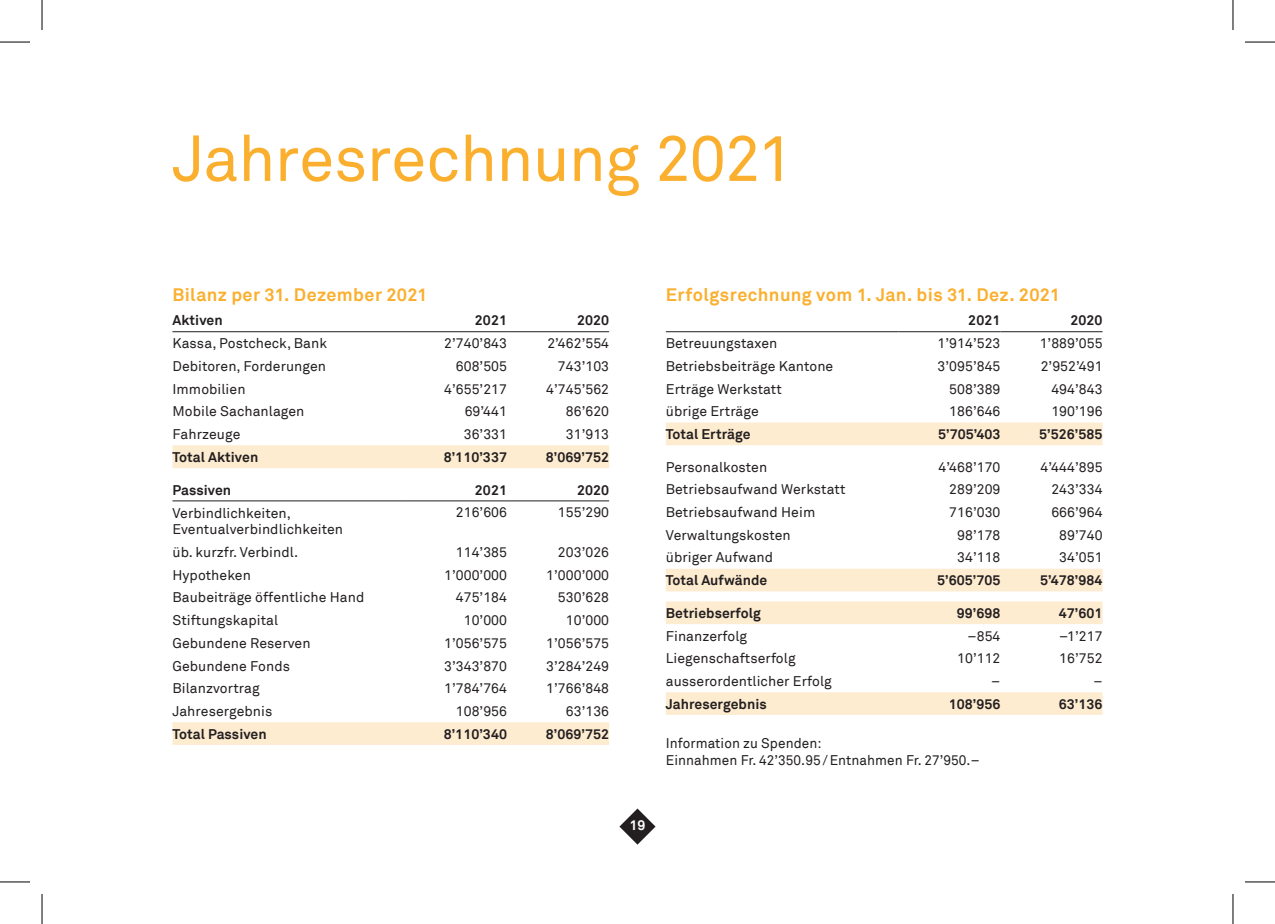
<style>
.page{position:relative;width:1275px;height:924px;background:#fff}
.page>*{position:absolute;margin:0;border:0;box-sizing:border-box;transform-origin:0 0}
.t1{font:64px "Akkurat";letter-spacing:-.015em;color:#fbaf2e}
.t2{font:700 18px "Akkurat";letter-spacing:.025em;color:#fbaf2e}
.t3{font:14px/16.8px "Akkurat";letter-spacing:.005em;color:#231f20}
.t4{font:700 14px "Akkurat";letter-spacing:.005em;color:#231f20}
.t5{font:700 14px "Akkurat";color:#fff}
</style>
<div class="page">
<div style="left:172px;top:445px;width:437px;height:23px;background:#feecd1"></div>
<hr style="left:172px;top:331px;width:233px;height:1px;background:#231f20">
<hr style="left:405px;top:331px;width:102px;height:1px;background:#231f20">
<hr style="left:507px;top:331px;width:102px;height:1px;background:#231f20">
<div style="left:172px;top:722px;width:437px;height:22px;background:#feecd1"></div>
<hr style="left:172px;top:500px;width:233px;height:1px;background:#231f20">
<hr style="left:405px;top:500px;width:102px;height:1px;background:#231f20">
<hr style="left:507px;top:500px;width:102px;height:1px;background:#231f20">
<div style="left:666px;top:422px;width:436px;height:23px;background:#feecd1"></div>
<hr style="left:666px;top:331px;width:232px;height:1px;background:#231f20">
<hr style="left:898px;top:331px;width:102px;height:1px;background:#231f20">
<hr style="left:1000px;top:331px;width:102px;height:1px;background:#231f20">
<div style="left:666px;top:568px;width:436px;height:23px;background:#feecd1"></div>
<svg style="left:666px;top:601px;width:436px;height:113px"></svg>
<svg style="left:619px;top:808px;width:36px;height:36px"></svg>
<hr style="left:0;top:42px;width:30px;height:1px;background:#000">
<hr style="left:1245px;top:42px;width:30px;height:1px;background:#000">
<hr style="left:0;top:881px;width:30px;height:1px;background:#000">
<hr style="left:1245px;top:881px;width:30px;height:1px;background:#000">
<hr style="left:42px;top:0;width:1px;height:30px;background:#000">
<hr style="left:42px;top:893px;width:1px;height:30px;background:#000">
<hr style="left:1232px;top:0;width:1px;height:30px;background:#000">
<hr style="left:1232px;top:893px;width:1px;height:30px;background:#000">
<h1 class="t1" style="left:172px;top:121px;width:622px">Jahresrechnung 2021</h1>
<p class="t2" style="left:172px;top:283px;width:257px">Bilanz per 31. Dezember 2021</p>
<p class="t4" style="left:172px;top:311px;width:52px">Aktiven</p>
<p class="t4" style="left:475px;top:311px;width:34px">2021</p>
<p class="t4" style="left:577px;top:311px;width:34px">2020</p>
<p class="t3" style="left:172px;top:335px;width:156px">Kassa, Postcheck, Bank</p>
<p class="t3" style="left:444px;top:335px;width:64px">2’740’843</p>
<p class="t3" style="left:547px;top:335px;width:63px">2’462’554</p>
<p class="t3" style="left:172px;top:358px;width:155px">Debitoren, Forderungen</p>
<p class="t3" style="left:456px;top:358px;width:53px">608’505</p>
<p class="t3" style="left:558px;top:358px;width:53px">743’103</p>
<p class="t3" style="left:172px;top:380px;width:75px">Immobilien</p>
<p class="t3" style="left:444px;top:380px;width:64px">4’655’217</p>
<p class="t3" style="left:546px;top:380px;width:64px">4’745’562</p>
<p class="t3" style="left:172px;top:403px;width:134px">Mobile Sachanlagen</p>
<p class="t3" style="left:465px;top:403px;width:44px">69’441</p>
<p class="t3" style="left:566px;top:403px;width:45px">86’620</p>
<p class="t3" style="left:172px;top:426px;width:69px">Fahrzeuge</p>
<p class="t3" style="left:464px;top:426px;width:45px">36’331</p>
<p class="t3" style="left:566px;top:426px;width:45px">31’913</p>
<p class="t4" style="left:172px;top:448px;width:87px">Total Aktiven</p>
<p class="t4" style="left:444px;top:448px;width:65px">8’110’337</p>
<p class="t4" style="left:546px;top:448px;width:65px">8’069’752</p>
<p class="t4" style="left:172px;top:480px;width:60px">Passiven</p>
<p class="t4" style="left:475px;top:480px;width:34px">2021</p>
<p class="t4" style="left:577px;top:480px;width:34px">2020</p>
<p class="t3" style="left:172px;top:504px;width:172px">Verbindlichkeiten,<br>Eventualverbindlichkeiten</p>
<p class="t3" style="left:456px;top:503px;width:53px">216’606</p>
<p class="t3" style="left:558px;top:503px;width:53px">155’290</p>
<p class="t3" style="left:172px;top:544px;width:127px">üb. kurzfr. Verbindl.</p>
<p class="t3" style="left:456px;top:544px;width:53px">114’385</p>
<p class="t3" style="left:558px;top:544px;width:53px">203’026</p>
<p class="t3" style="left:172px;top:566px;width:80px">Hypotheken</p>
<p class="t3" style="left:444px;top:566px;width:64px">1’000’000</p>
<p class="t3" style="left:546px;top:566px;width:64px">1’000’000</p>
<p class="t3" style="left:172px;top:589px;width:193px">Baubeiträge öffentliche Hand</p>
<p class="t3" style="left:456px;top:589px;width:53px">475’184</p>
<p class="t3" style="left:558px;top:589px;width:53px">530’628</p>
<p class="t3" style="left:172px;top:612px;width:107px">Stiftungskapital</p>
<p class="t3" style="left:464px;top:612px;width:45px">10’000</p>
<p class="t3" style="left:566px;top:612px;width:45px">10’000</p>
<p class="t3" style="left:172px;top:634px;width:140px">Gebundene Reserven</p>
<p class="t3" style="left:444px;top:634px;width:64px">1’056’575</p>
<p class="t3" style="left:546px;top:634px;width:64px">1’056’575</p>
<p class="t3" style="left:172px;top:657px;width:119px">Gebundene Fonds</p>
<p class="t3" style="left:444px;top:657px;width:64px">3’343’870</p>
<p class="t3" style="left:546px;top:657px;width:64px">3’284’249</p>
<p class="t3" style="left:172px;top:680px;width:89px">Bilanzvortrag</p>
<p class="t3" style="left:444px;top:680px;width:64px">1’784’764</p>
<p class="t3" style="left:546px;top:680px;width:64px">1’766’848</p>
<p class="t3" style="left:172px;top:702px;width:101px">Jahresergebnis</p>
<p class="t3" style="left:456px;top:702px;width:53px">108’956</p>
<p class="t3" style="left:566px;top:702px;width:45px">63’136</p>
<p class="t4" style="left:172px;top:724px;width:96px">Total Passiven</p>
<p class="t4" style="left:444px;top:724px;width:65px">8’110’340</p>
<p class="t4" style="left:546px;top:724px;width:65px">8’069’752</p>
<p class="t2" style="left:666px;top:283px;width:396px">Erfolgsrechnung vom 1. Jan. bis 31. Dez. 2021</p>
<p class="t4" style="left:968px;top:311px;width:34px">2021</p>
<p class="t4" style="left:1070px;top:311px;width:34px">2020</p>
<p class="t3" style="left:666px;top:335px;width:113px">Betreuungstaxen</p>
<p class="t3" style="left:937px;top:335px;width:64px">1’914’523</p>
<p class="t3" style="left:1039px;top:335px;width:64px">1’889’055</p>
<p class="t3" style="left:666px;top:358px;width:169px">Betriebsbeiträge Kantone</p>
<p class="t3" style="left:937px;top:358px;width:64px">3’095’845</p>
<p class="t3" style="left:1040px;top:358px;width:63px">2’952’491</p>
<p class="t3" style="left:666px;top:380px;width:117px">Erträge Werkstatt</p>
<p class="t3" style="left:949px;top:380px;width:53px">508’389</p>
<p class="t3" style="left:1051px;top:380px;width:53px">494’843</p>
<p class="t3" style="left:666px;top:403px;width:94px">übrige Erträge</p>
<p class="t3" style="left:949px;top:403px;width:53px">186’646</p>
<p class="t3" style="left:1051px;top:403px;width:53px">190’196</p>
<p class="t4" style="left:666px;top:425px;width:86px">Total Erträge</p>
<p class="t4" style="left:938px;top:425px;width:64px">5’705’403</p>
<p class="t4" style="left:1039px;top:425px;width:65px">5’526’585</p>
<p class="t3" style="left:666px;top:458px;width:103px">Personalkosten</p>
<p class="t3" style="left:938px;top:458px;width:63px">4’468’170</p>
<p class="t3" style="left:1040px;top:458px;width:64px">4’444’895</p>
<p class="t3" style="left:666px;top:481px;width:181px">Betriebsaufwand Werkstatt</p>
<p class="t3" style="left:949px;top:481px;width:53px">289’209</p>
<p class="t3" style="left:1051px;top:481px;width:53px">243’334</p>
<p class="t3" style="left:666px;top:504px;width:151px">Betriebsaufwand Heim</p>
<p class="t3" style="left:949px;top:504px;width:53px">716’030</p>
<p class="t3" style="left:1051px;top:504px;width:53px">666’964</p>
<p class="t3" style="left:666px;top:526px;width:126px">Verwaltungskosten</p>
<p class="t3" style="left:957px;top:526px;width:45px">98’178</p>
<p class="t3" style="left:1059px;top:526px;width:45px">89’740</p>
<p class="t3" style="left:666px;top:549px;width:109px">übriger Aufwand</p>
<p class="t3" style="left:957px;top:549px;width:45px">34’118</p>
<p class="t3" style="left:1059px;top:549px;width:45px">34’051</p>
<p class="t4" style="left:666px;top:571px;width:103px">Total Aufwände</p>
<p class="t4" style="left:937px;top:571px;width:65px">5’605’705</p>
<p class="t4" style="left:1040px;top:571px;width:64px">5’478’984</p>
<p class="t4" style="left:666px;top:603px;width:96px">Betriebserfolg</p>
<p class="t4" style="left:956px;top:603px;width:45px">99’698</p>
<p class="t4" style="left:1058px;top:603px;width:45px">47’601</p>
<p class="t3" style="left:666px;top:627px;width:83px">Finanzerfolg</p>
<p class="t3" style="left:967px;top:627px;width:34px">–854</p>
<p class="t3" style="left:1059px;top:627px;width:45px">–1’217</p>
<p class="t3" style="left:666px;top:650px;width:131px">Liegenschaftserfolg</p>
<p class="t3" style="left:957px;top:650px;width:45px">10’112</p>
<p class="t3" style="left:1059px;top:650px;width:45px">16’752</p>
<p class="t3" style="left:666px;top:672px;width:167px">ausserordentlicher Erfolg</p>
<p class="t3" style="left:991px;top:672px;width:11px">–</p>
<p class="t3" style="left:1093px;top:672px;width:11px">–</p>
<p class="t4" style="left:666px;top:694px;width:102px">Jahresergebnis</p>
<p class="t4" style="left:948px;top:694px;width:53px">108’956</p>
<p class="t4" style="left:1058px;top:694px;width:45px">63’136</p>
<p class="t3" style="left:666px;top:734px;width:315px">Information zu Spenden:<br>Einnahmen Fr. 42’350.95/Entnahmen Fr. 27’950.–</p>
<p class="t5" style="left:629px;top:816px;width:17px">19</p>
</div>
